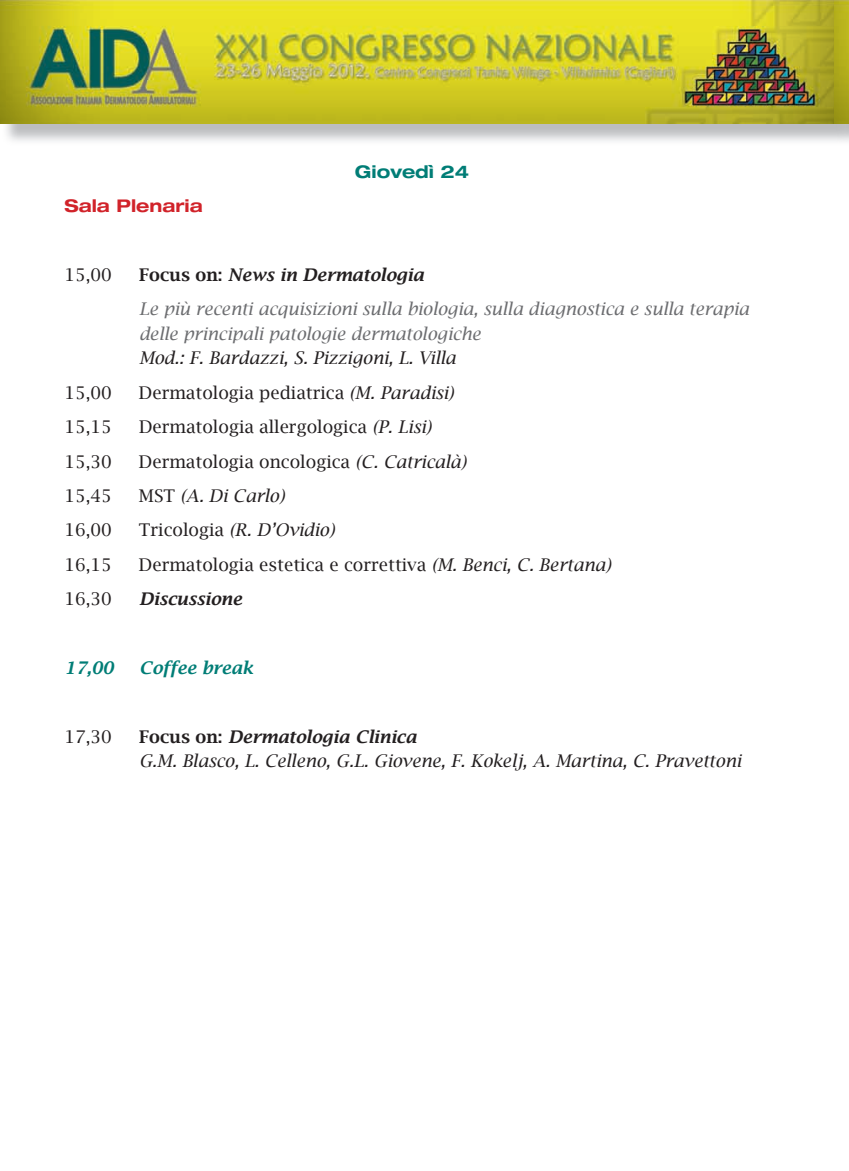
<style>
.page{position:relative;width:849px;height:1171px;background:#fff}
.page>*{position:absolute;margin:0;border:0;box-sizing:border-box;transform-origin:0 0}
.t1{font:17.5px "Lucida Bright";color:#231f20}
.t2{font:italic 17.5px/24.5px "Lucida Bright";color:#231f20}
.t3{font:italic 17.5px/34.5px "Lucida Bright";color:#6c6d70}
.t4{font:italic 600 17.5px "Lucida Bright";color:#007d76}
.t5{font:700 expanded 17.5px "Helvetica Neue";color:#d1232a}
.t6{font:italic 600 17.5px "Lucida Bright";color:#231f20}
.t7{font:700 expanded 17.5px "Helvetica Neue";color:#007d76}
.s1{font-weight:600;font-style:normal;color:#231f20}
.s2{font-weight:600;color:#231f20}
.s3{font-style:italic}
.s4{font-style:normal}
.s5{font-weight:600;font-style:normal}
.s6{font-weight:600}
</style>
<div class="page">
<img style="left:3px;top:123px;width:833px;height:18px">
<img style="left:0;top:0;width:848px;height:123px">
<img style="left:836px;top:3px;width:12px;height:139px">
<p class="t5" style="left:64px;top:199px;width:140px">Sala Plenaria</p>
<p class="t7" style="left:355px;top:165px;width:116px">Giovedì 24</p>
<p class="t1" style="left:64px;top:264px;width:49px">15,00</p>
<p class="t3" style="left:139px;top:257px;width:611px"><span class="s1">Focus on:</span> <span class="s2">News in Dermatologia<br></span>Le più recenti acquisizioni sulla biologia, sulla diagnostica e sulla terapia</p>
<p class="t3" style="left:139px;top:316px;width:343px">delle principali patologie dermatologiche</p>
<p class="t2" style="left:139px;top:345px;width:318px">Mod.: F. Bardazzi, S. Pizzigoni, L. Villa</p>
<p class="t1" style="left:64px;top:382px;width:49px">15,00</p>
<p class="t1" style="left:139px;top:382px;width:316px">Dermatologia pediatrica <span class="s3">(M. Paradisi)</span></p>
<p class="t1" style="left:64px;top:416px;width:49px">15,15</p>
<p class="t1" style="left:139px;top:416px;width:293px">Dermatologia allergologica <span class="s3">(P. Lisi)</span></p>
<p class="t1" style="left:64px;top:451px;width:49px">15,30</p>
<p class="t1" style="left:139px;top:451px;width:329px">Dermatologia oncologica <span class="s3">(C. Catricalà)</span></p>
<p class="t1" style="left:64px;top:485px;width:49px">15,45</p>
<p class="t2" style="left:139px;top:483px;width:147px"><span class="s4">MST</span> (A. Di Carlo)</p>
<p class="t1" style="left:64px;top:519px;width:49px">16,00</p>
<p class="t2" style="left:139px;top:517px;width:197px"><span class="s4">Tricologia</span> (R. D’Ovidio)</p>
<p class="t1" style="left:64px;top:554px;width:49px">16,15</p>
<p class="t1" style="left:139px;top:554px;width:473px">Dermatologia estetica e correttiva <span class="s3">(M. Benci, C. Bertana)</span></p>
<p class="t1" style="left:64px;top:588px;width:49px">16,30</p>
<p class="t6" style="left:139px;top:588px;width:104px">Discussione</p>
<p class="t4" style="left:64px;top:657px;width:51px">17,00</p>
<p class="t4" style="left:139px;top:657px;width:116px">Coffee break</p>
<p class="t1" style="left:64px;top:726px;width:49px">17,30</p>
<p class="t2" style="left:139px;top:724px;width:603px"><span class="s5">Focus on:</span> <span class="s6">Dermatologia Clinica<br></span>G.M. Blasco, L. Celleno, G.L. Giovene, F. Kokelj, A. Martina, C. Pravettoni</p>
</div>
